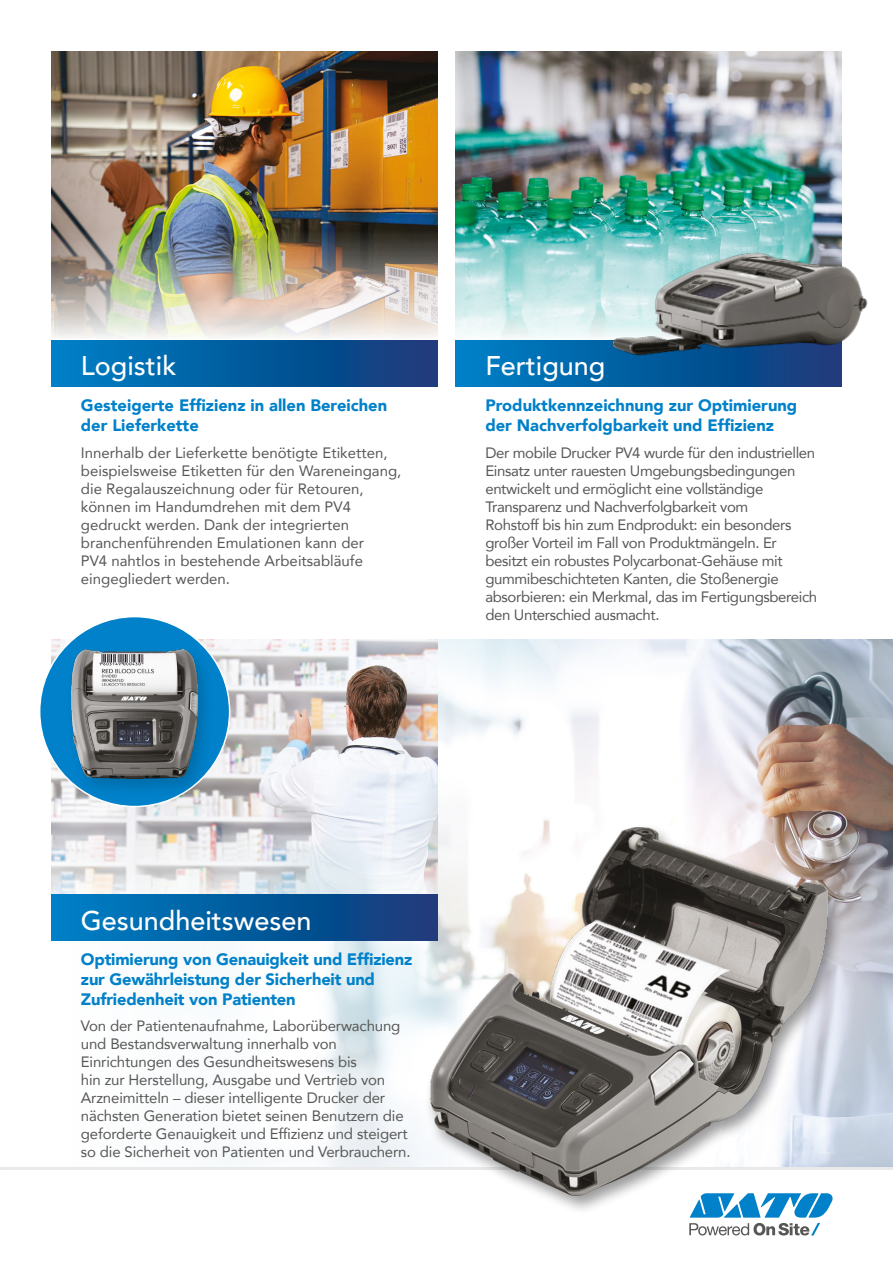
<style>
.page{position:relative;width:893px;height:1263px;background:#fff}
.page>*{position:absolute;margin:0;border:0;box-sizing:border-box;transform-origin:0 0}
.t1{font:500 27px "Avenir";color:#fff}
.t2{font:900 16.5px/19.8px "Avenir";color:#0081c9}
.t3{font:15px/18px "Avenir";letter-spacing:-.01em;color:#575756}
</style>
<div class="page">
<img style="left:51px;top:639px;width:842px;height:529px">
<img style="left:51px;top:639px;width:386px;height:255px">
<img style="left:51px;top:51px;width:386px;height:286px">
<div style="left:51px;top:340px;width:386px;height:47px;background:linear-gradient(to right,#0080c6,#133877)"></div>
<svg style="left:51px;top:894px;width:373px;height:47px;background:#045c9f"></svg>
<div style="left:455px;top:340px;width:387px;height:47px;background:#0078be"></div>
<img style="left:455px;top:51px;width:387px;height:286px">
<hr style="left:0;top:1168px;width:893px;height:2px;background:#e9e9e9">
<div style="left:424px;top:823px;width:421px;height:392px;background:#000;opacity:.4"></div>
<img style="left:430px;top:827px;width:397px;height:369px">
<img style="left:549px;top:158px;width:319px;height:229px">
<svg style="left:689px;top:1223px;width:131px;height:12px"></svg>
<svg style="left:690px;top:1193px;width:143px;height:24px"></svg>
<div style="left:40px;top:617px;width:190px;height:189px;background:#0081c9;border-radius:50%"></div>
<div style="left:65px;top:646px;width:150px;height:152px;background:#000;opacity:.16"></div>
<img style="left:72px;top:649px;width:126px;height:130px">
<h1 class="t1" style="left:81px;top:342px;width:97px">Logistik</h1>
<p class="t2" style="left:81px;top:395px;width:308px">Gesteigerte Effizienz in allen Bereichen der Lieferkette</p>
<p class="t3" style="left:81px;top:443px;width:322px">Innerhalb der Lieferkette benötigte Etiketten, beispielsweise Etiketten für den Wareneingang, die Regalauszeichnung oder für Retouren, können im Handumdrehen mit dem PV4 gedruckt werden. Dank der integrierten branchenführenden Emulationen kann der<br>PV4 nahtlos in bestehende Arbeitsabläufe eingegliedert werden.</p>
<h1 class="t1" style="left:485px;top:342px;width:121px">Fertigung</h1>
<p class="t2" style="left:485px;top:395px;width:313px">Produktkennzeichnung zur Optimierung der Nachverfolgbarkeit und Effizienz</p>
<p class="t3" style="left:485px;top:443px;width:333px">Der mobile Drucker PV4 wurde für den industriellen Einsatz unter rauesten Umgebungsbedingungen entwickelt und ermöglicht eine vollständige Transparenz und Nachverfolgbarkeit vom<br>Rohstoff bis hin zum Endprodukt: ein besonders großer Vorteil im Fall von Produktmängeln. Er besitzt ein robustes Polycarbonat-Gehäuse mit gummibeschichteten Kanten, die Stoßenergie absorbieren: ein Merkmal, das im Fertigungsbereich den Unterschied ausmacht.</p>
<h1 class="t1" style="left:81px;top:897px;width:232px">Gesundheitswesen</h1>
<p class="t2" style="left:81px;top:949px;width:333px">Optimierung von Genauigkeit und Effizienz zur Gewährleistung der Sicherheit und<br>Zufriedenheit von Patienten</p>
<p class="t3" style="left:81px;top:1016px;width:331px">Von der Patientenaufnahme, Laborüberwachung und Bestandsverwaltung innerhalb von Einrichtungen des Gesundheitswesens bis<br>hin zur Herstellung, Ausgabe und Vertrieb von Arzneimitteln – dieser intelligente Drucker der nächsten Generation bietet seinen Benutzern die geforderte Genauigkeit und Effizienz und steigert so die Sicherheit von Patienten und Verbrauchern.</p>
</div>
